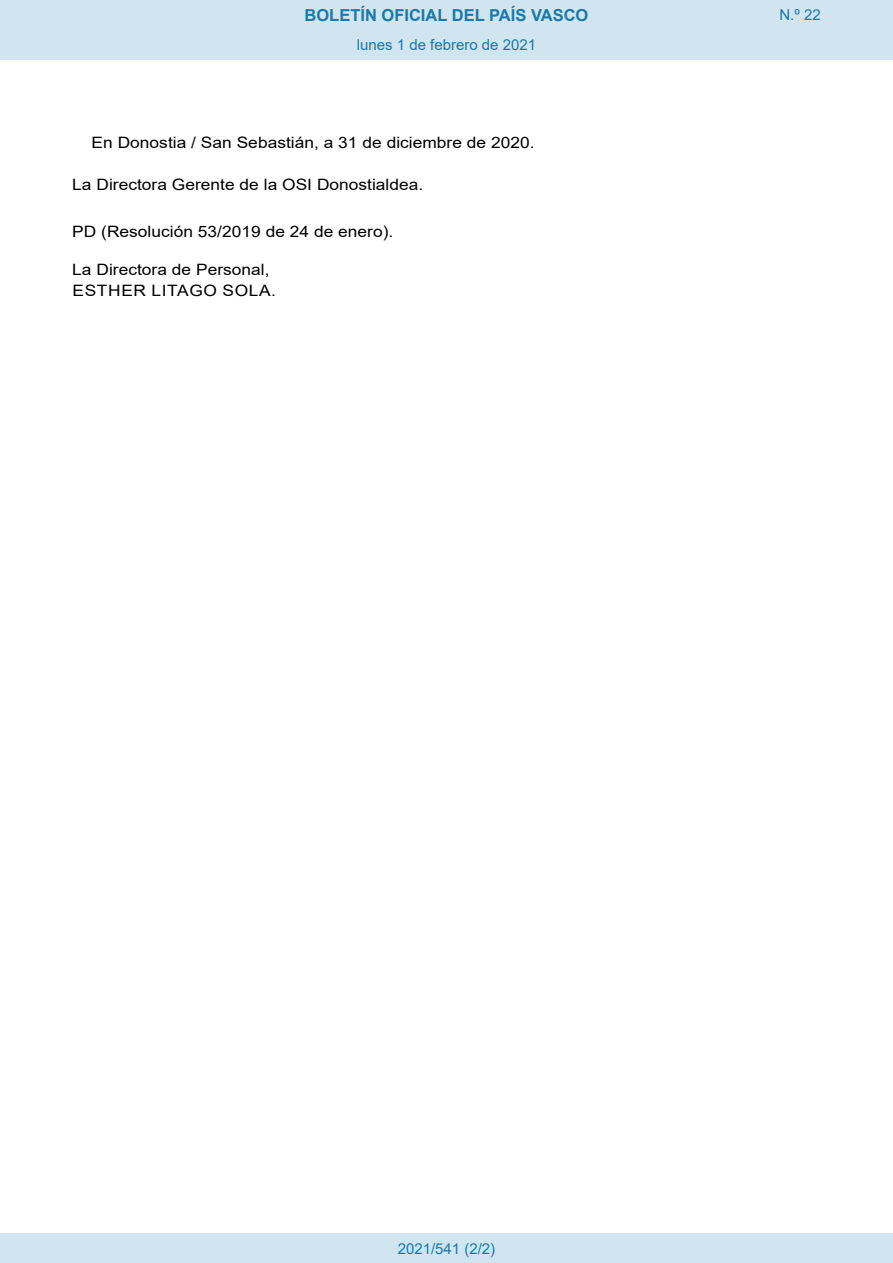
<style>
.page{position:relative;width:893px;height:1263px;background:#fff}
.page>*{position:absolute;margin:0;border:0;box-sizing:border-box;transform-origin:0 0}
.t1{font:700 16.5px "Arial";color:#1879ad}
.BOPVDisposicionTitul{font:15.6px "Arial";color:#000;scale:1.11 1}
.BOPVFirmaLugFec{font:15.6px "Arial";color:#000;scale:1.11 1}
.BOPVFirmaPuesto{font:15.6px "Arial";color:#000;scale:1.11 1}
.BOPVFirmaNombre{font:15.6px "Arial";letter-spacing:.035em;color:#000;scale:1.11 1}
.Paginacion_Centro{font:15px "Arial";color:#1879ad}
</style>
<div class="page">
<div style="left:0;top:0;width:893px;height:60px;background:#d0e5f0"></div>
<div style="left:0;top:1233px;width:893px;height:30px;background:#d0e5f0"></div>
<p class="t1" style="left:305px;top:3px;width:285px">BOLETÍN OFICIAL DEL PAÍS VASCO</p>
<p class="Paginacion_Centro" style="left:357px;top:35px;width:181px">lunes 1 de febrero de 2021</p>
<p class="BOPVFirmaLugFec" style="left:92px;top:132px;width:401px">En Donostia / San Sebastián, a 31 de diciembre de 2020.</p>
<p class="BOPVDisposicionTitul" style="left:72px;top:174px;width:318px">La Directora Gerente de la OSI Donostialdea.</p>
<p class="BOPVDisposicionTitul" style="left:72px;top:221px;width:291px">PD (Resolución 53/2019 de 24 de enero).</p>
<p class="BOPVFirmaPuesto" style="left:72px;top:259px;width:179px">La Directora de Personal,</p>
<p class="BOPVFirmaNombre" style="left:73px;top:280px;width:185px">ESTHER LITAGO SOLA.</p>
<p class="Paginacion_Centro" style="left:779px;top:5px;width:43px">N.º 22</p>
<p class="Paginacion_Centro" style="left:398px;top:1238px;width:99px">2021/541 (2/2)</p>
</div>
